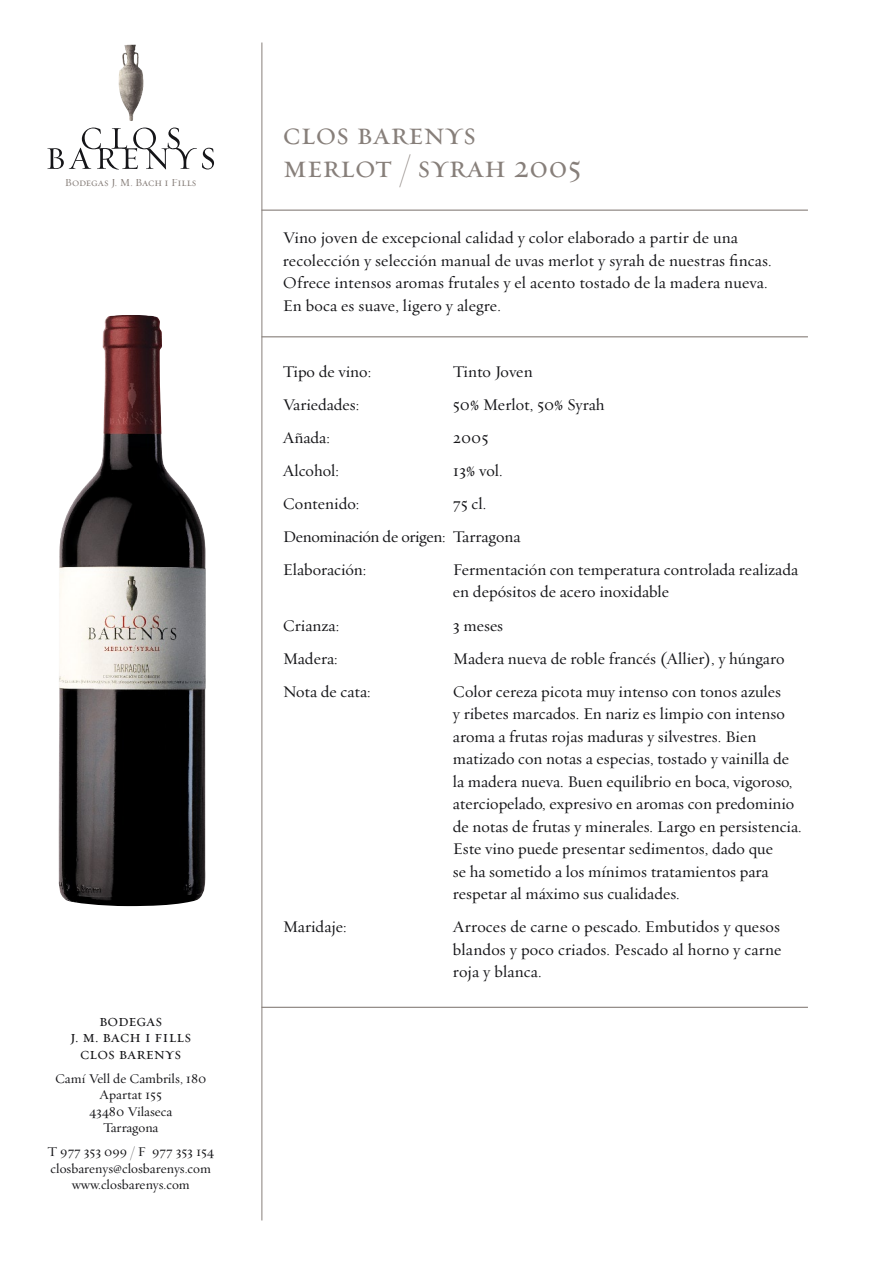
<style>
.page{position:relative;width:893px;height:1263px;background:#fff}
.page>*{position:absolute;margin:0;border:0;box-sizing:border-box;transform-origin:0 0}
.t1{font:31.5px/33px "Requiem Text HTF Small Caps";color:#877f7a}
.t2{font:16.5px/22.5px "Requiem Text HTF Roman";color:#151518}
.t3{font:16.5px/16.5px "Requiem Text HTF Small Caps";color:#151518;text-align:center}
.t4{font:13.5px/16.5px "Requiem Text HTF Roman";color:#151518;text-align:center}
.t5{font:11.1px "Requiem Text HTF Small Caps";letter-spacing:-.005em;color:#877f7a}
</style>
<div class="page">
<svg style="left:47px;top:128px;width:167px;height:42px"></svg>
<img style="left:129px;top:50px;width:15px;height:71px">
<hr style="left:261px;top:43px;width:1px;height:1177px;background:#877f7a">
<img style="left:58px;top:315px;width:148px;height:591px">
<hr style="left:261px;top:210px;width:547px;height:1px;background:#877f7a">
<hr style="left:261px;top:336px;width:547px;height:1px;background:#877f7a">
<hr style="left:261px;top:1007px;width:547px;height:1px;background:#877f7a">
<p class="t5" style="left:65px;top:176px;width:133px">Bodegas J. M. Bach i Fills</p>
<p class="t3" style="left:70px;top:1013px;width:122px">bodegas<br>j. m. bach i fills clos barenys</p>
<p class="t4" style="left:55px;top:1071px;width:153px">Camí Vell de Cambrils, 180<br>Apartat 155<br>43480 Vilaseca<br>Tarragona</p>
<p class="t4" style="left:48px;top:1144px;width:168px">T 977 353 099 / F 977 353 154 closbarenys@closbarenys.com www.closbarenys.com</p>
<h1 class="t1" style="left:283px;top:119px;width:300px">clos barenys merlot / syrah 2005</h1>
<p class="t2" style="left:283px;top:227px;width:490px">Vino joven de excepcional calidad y color elaborado a partir de una recolección y selección manual de uvas merlot y syrah de nuestras fincas.<br>Ofrece intensos aromas frutales y el acento tostado de la madera nueva.<br>En boca es suave, ligero y alegre.</p>
<p class="t2" style="left:283px;top:361px;width:90px">Tipo de vino:</p>
<p class="t2" style="left:453px;top:361px;width:81px">Tinto Joven</p>
<p class="t2" style="left:283px;top:394px;width:78px">Variedades:</p>
<p class="t2" style="left:453px;top:394px;width:153px">50% Merlot, 50% Syrah</p>
<p class="t2" style="left:283px;top:427px;width:49px">Añada:</p>
<p class="t2" style="left:453px;top:427px;width:37px">2005</p>
<p class="t2" style="left:283px;top:460px;width:58px">Alcohol:</p>
<p class="t2" style="left:453px;top:460px;width:51px">13% vol.</p>
<p class="t2" style="left:283px;top:493px;width:78px">Contenido:</p>
<p class="t2" style="left:283px;top:488px;width:239px;line-height:33px;text-indent:170px">75 cl.<br>Denominación de origen: Tarragona<br>Elaboración:</p>
<p class="t2" style="left:453px;top:559px;width:347px">Fermentación con temperatura controlada realizada en depósitos de acero inoxidable</p>
<p class="t2" style="left:283px;top:614px;width:58px">Crianza:</p>
<p class="t2" style="left:453px;top:614px;width:52px">3 meses</p>
<p class="t2" style="left:283px;top:647px;width:56px">Madera:</p>
<p class="t2" style="left:453px;top:647px;width:333px">Madera nueva de roble francés (Allier), y húngaro</p>
<p class="t2" style="left:283px;top:680px;width:89px">Nota de cata:</p>
<p class="t2" style="left:453px;top:680px;width:350px">Color cereza picota muy intenso con tonos azules<br>y ribetes marcados. En nariz es limpio con intenso aroma a frutas rojas maduras y silvestres. Bien matizado con notas a especias, tostado y vainilla de la madera nueva. Buen equilibrio en boca, vigoroso, aterciopelado, expresivo en aromas con predominio de notas de frutas y minerales. Largo en persistencia.<br>Este vino puede presentar sedimentos, dado que<br>se ha sometido a los mínimos tratamientos para respetar al máximo sus cualidades.</p>
<p class="t2" style="left:283px;top:916px;width:65px">Maridaje:</p>
<p class="t2" style="left:453px;top:916px;width:330px;text-align:justify">Arroces de carne o pescado. Embutidos y quesos blandos y poco criados. Pescado al horno y carne roja y blanca.</p>
</div>
